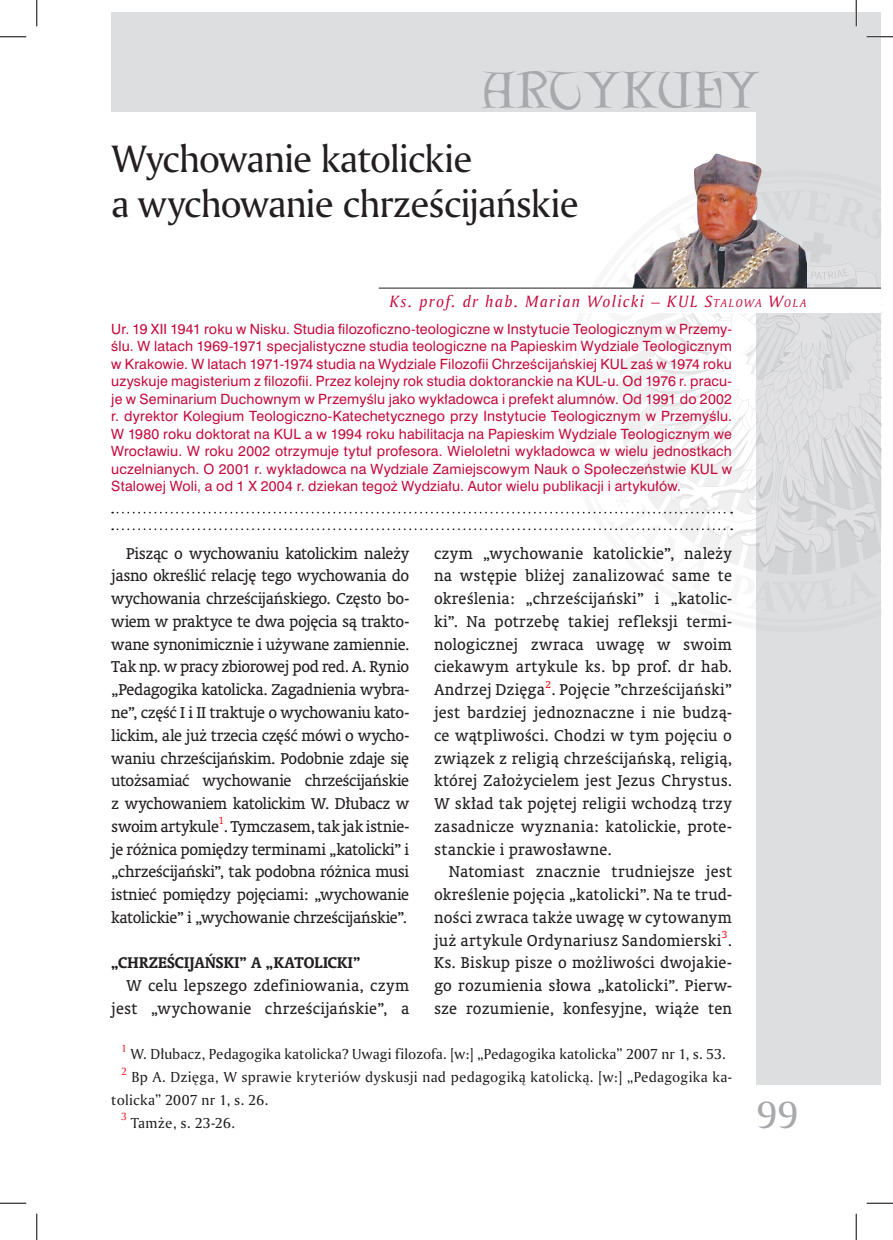
<style>
.page{position:relative;width:893px;height:1240px;background:#fff}
.page>*{position:absolute;margin:0;border:0;box-sizing:border-box;transform-origin:0 0}
.art-TEKST{font:46.55px "Lettergical PL";letter-spacing:-.005em;color:#a8a9ad}
.art-TYTUŁ{font:36.75px "Amerigo PL";letter-spacing:-.025em;color:#231f20}
.pagina-strony{font:36.75px "Amerigo PL";color:#a8a9ad}
.art-TEKST-2{font:15.75px/22.8px "Oranda PL";letter-spacing:.005em;color:#231f20;text-align:justify}
.art-autor_do_prawej{font:italic 15.75px "Amerigo PL";letter-spacing:.095em;color:#c40a3c}
.art-podtytuł{font:700 15.75px "Oranda PL";letter-spacing:.015em;color:#231f20}
.art-przypis{font:14px/22.8px "Amerigo PL";letter-spacing:.01em;color:#231f20}
.art-autor-opis{font:13.12px/17.5px "Swis 721 PL";letter-spacing:.01em;color:#c40a3c;text-align:justify}
.art-TEKST-3{font:10.15px "Oranda PL";color:#ee1d23}
.art-przypis-2{font:10.15px "Amerigo PL";color:#ee1d23}
.s1{font-style:inherit}
.s2{font-size:11.03px}
</style>
<div class="page">
<div style="left:756px;top:12px;width:124px;height:1071px;background:#dddee0"></div>
<div style="left:111px;top:12px;width:769px;height:99px;background:#dddee0"></div>
<img style="left:694px;top:153px;width:68px;height:36px">
<svg style="left:112px;top:189px;width:768px;height:385px"></svg>
<hr style="left:866px;top:36px;width:26px;height:2px;background:#fff">
<hr style="left:854px;top:0;width:2px;height:26px;background:#fff">
<svg style="left:0;top:36px;width:26px;height:1px"></svg>
<svg style="left:866px;top:36px;width:26px;height:1px"></svg>
<svg style="left:0;top:1202px;width:26px;height:1px"></svg>
<svg style="left:866px;top:1202px;width:26px;height:1px"></svg>
<svg style="left:36px;top:0;width:1px;height:26px"></svg>
<svg style="left:36px;top:1213px;width:1px;height:26px"></svg>
<svg style="left:855px;top:0;width:1px;height:26px"></svg>
<svg style="left:855px;top:1213px;width:1px;height:26px"></svg>
<p class="art-TEKST" style="left:482px;top:61px;width:279px">ARTYKUŁY</p>
<p class="art-TYTUŁ" style="left:111px;top:134px;width:362px">Wychowanie katolickie</p>
<p class="art-TYTUŁ" style="left:111px;top:179px;width:469px">a wychowanie chrześcijańskie</p>
<p class="art-autor_do_prawej" style="left:389px;top:290px;width:418px">Ks. prof. dr hab. Marian Wolicki <span class="s1">– KUL S</span><span class="s2">TAL OWA</span> <span class="s1">W</span><span class="s2">OL A</span></p>
<p class="art-autor-opis" style="left:111px;top:320px;width:622px">Ur. 19 XII 1941 roku w Nisku. Studia filozoficzno-teologiczne w Instytucie Teologicznym w Przemy&shy;ślu. W latach 1969-1971 specjalistyczne studia teologiczne na Papieskim Wydziale Teologicznym w Krakowie. W latach 1971-1974 studia na Wydziale Filozofii Chrześcijańskiej KUL zaś w 1974 roku uzyskuje magisterium z filozofii. Przez kolejny rok studia doktoranckie na KUL-u. Od 1976 r. pracu&shy;je w Seminarium Duchownym w Przemyślu jako wykładowca i prefekt alumnów. Od 1991 do 2002 r. dyrektor Kolegium Teologiczno-Katechetycznego przy Instytucie Teologicznym w Przemyślu.<br>W 1980 roku doktorat na KUL a w 1994 roku habilitacja na Papieskim Wydziale Teologicznym we Wrocławiu. W roku 2002 otrzymuje tytuł profesora. Wieloletni wykładowca w wielu jednostkach uczelnianych. O 2001 r. wykładowca na Wydziale Zamiejscowym Nauk o Społeczeństwie KUL w Stalowej Woli, a od 1 X 2004 r. dziekan tegoż Wydziału. Autor wielu publikacji i artykułów.</p>
<p class="art-TEKST-2" style="left:111px;top:541px;width:299px;text-indent:15px">Pisząc o wychowaniu katolickim należy jasno określić relację tego wychowania do wychowania chrześcijańskiego. Często bo&shy;wiem w praktyce te dwa pojęcia są trakto&shy;wane synonimicznie i używane zamiennie.<br>Tak np. w pracy zbiorowej pod red. A. Rynio „Pedagogika katolicka. Zagadnienia wybra&shy;ne”, część I i II traktuje o wychowaniu kato&shy;lickim, ale już trzecia część mówi o wycho&shy;waniu chrześcijańskim. Podobnie zdaje się utożsamiać wychowanie chrześcijańskie z wychowaniem katolickim W. Dłubacz w swoim artykule . Tymczasem, tak jak istnie-</p>
<p class="art-TEKST-3" style="left:218px;top:814px;width:7px">1</p>
<p class="art-TEKST-2" style="left:111px;top:837px;width:299px">je różnica pomiędzy terminami „katolicki” i „chrześcijański”, tak podobna różnica musi istnieć pomiędzy pojęciami: „wychowanie katolickie” i „wychowanie chrześcijańskie”.</p>
<p class="art-podtytuł" style="left:111px;top:952px;width:250px">„CHRZEŚCIJAŃSKI” A „KATOLICKI”</p>
<p class="art-TEKST-2" style="left:111px;top:973px;width:299px;text-align:right">W celu lepszego zdefiniowania, czym jest „wychowanie chrześcijańskie”, a</p>
<p class="art-TEKST-2" style="left:434px;top:541px;width:299px">czym „wychowanie katolickie”, należy na wstępie bliżej zanalizować same te określenia: „chrześcijański” i „katolic&shy;ki”. Na potrzebę takiej refleksji termi&shy;nologicznej zwraca uwagę w swoim ciekawym artykule ks. bp prof. dr hab.<br>Andrzej Dzięga . Pojęcie ”chrześcijański”</p>
<p class="art-TEKST-3" style="left:545px;top:677px;width:7px">2</p>
<p class="art-TEKST-2" style="left:434px;top:700px;width:299px">jest bardziej jednoznaczne i nie budzą&shy;ce wątpliwości. Chodzi w tym pojęciu o związek z religią chrześcijańską, religią, której Założycielem jest Jezus Chrystus.<br>W skład tak pojętej religii wchodzą trzy zasadnicze wyznania: katolickie, prote&shy;stanckie i prawosławne.</p>
<p class="art-TEKST-2" style="left:434px;top:860px;width:299px;text-indent:15px">Natomiast znacznie trudniejsze jest określenie pojęcia „katolicki”. Na te trud&shy;ności zwraca także uwagę w cytowanym już artykule Ordynariusz Sandomierski .</p>
<p class="art-TEKST-3" style="left:721px;top:927px;width:7px">3</p>
<p class="art-TEKST-2" style="left:434px;top:951px;width:299px">Ks. Biskup pisze o możliwości dwojakie&shy;go rozumienia słowa „katolicki”. Pierw&shy;sze rozumienie, konfesyjne, wiąże ten</p>
<p class="art-przypis-2" style="left:121px;top:1041px;width:7px">1</p>
<p class="art-przypis" style="left:130px;top:1042px;width:596px">W. Dłubacz, Pedagogika katolicka? Uwagi filozofa. [w:] „Pedagogika katolicka” 2007 nr 1, s. 53.</p>
<p class="art-przypis-2" style="left:121px;top:1064px;width:7px">2</p>
<p class="art-przypis" style="left:111px;top:1065px;width:622px;text-indent:20px">Bp A. Dzięga, W sprawie kryteriów dyskusji nad pedagogiką katolicką. [w:] „Pedagogika ka&shy;tolicka” 2007 nr 1, s. 26.</p>
<p class="art-przypis-2" style="left:121px;top:1109px;width:7px">3</p>
<p class="art-przypis" style="left:131px;top:1110px;width:106px">Tamże, s. 23-26.</p>
<p class="pagina-strony" style="left:756px;top:1089px;width:43px">99</p>
</div>
